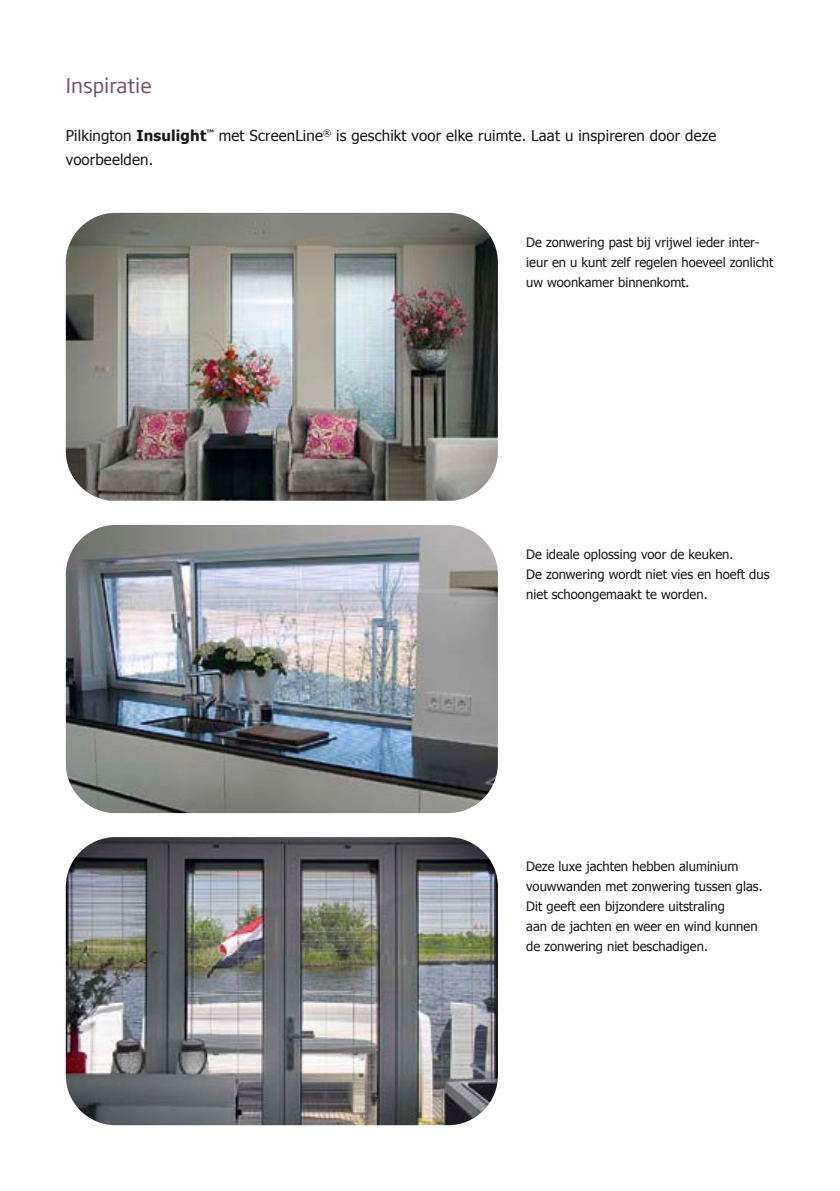
<style>
.page{position:relative;width:840px;height:1191px;background:#fff}
.page>*{position:absolute;margin:0;border:0;box-sizing:border-box;transform-origin:0 0}
.t1{font:20px "Soho Gothic Pro";color:#75566b}
.t2{font:15px/24px "Tahoma";letter-spacing:.01em;color:#191918}
.t3{font:13px/20px "Tahoma";color:#191918}
.s1{font-weight:700}
</style>
<div class="page">
<img style="left:66px;top:213px;width:431px;height:288px">
<img style="left:66px;top:525px;width:431px;height:288px">
<img style="left:66px;top:837px;width:431px;height:288px">
<h1 class="t1" style="left:66px;top:70px;width:88px">Inspiratie</h1>
<p class="t2" style="left:66px;top:123px;width:651px">Pilkington <span class="s1">Insulight</span><sup>™</sup> met ScreenLine<sup>®</sup> is geschikt voor elke ruimte. Laat u inspireren door deze voorbeelden.</p>
<p class="t3" style="left:526px;top:231px;width:248px">De zonwering past bij vrijwel ieder inter&shy;ieur en u kunt zelf regelen hoeveel zonlicht uw woonkamer binnenkomt.</p>
<p class="t3" style="left:526px;top:543px;width:244px">De ideale oplossing voor de keuken.<br>De zonwering wordt niet vies en hoeft dus niet schoongemaakt te worden.</p>
<p class="t3" style="left:526px;top:855px;width:238px">Deze luxe jachten hebben aluminium vouwwanden met zonwering tussen glas.<br>Dit geeft een bijzondere uitstraling<br>aan de jachten en weer en wind kunnen de zonwering niet beschadigen.</p>
</div>
